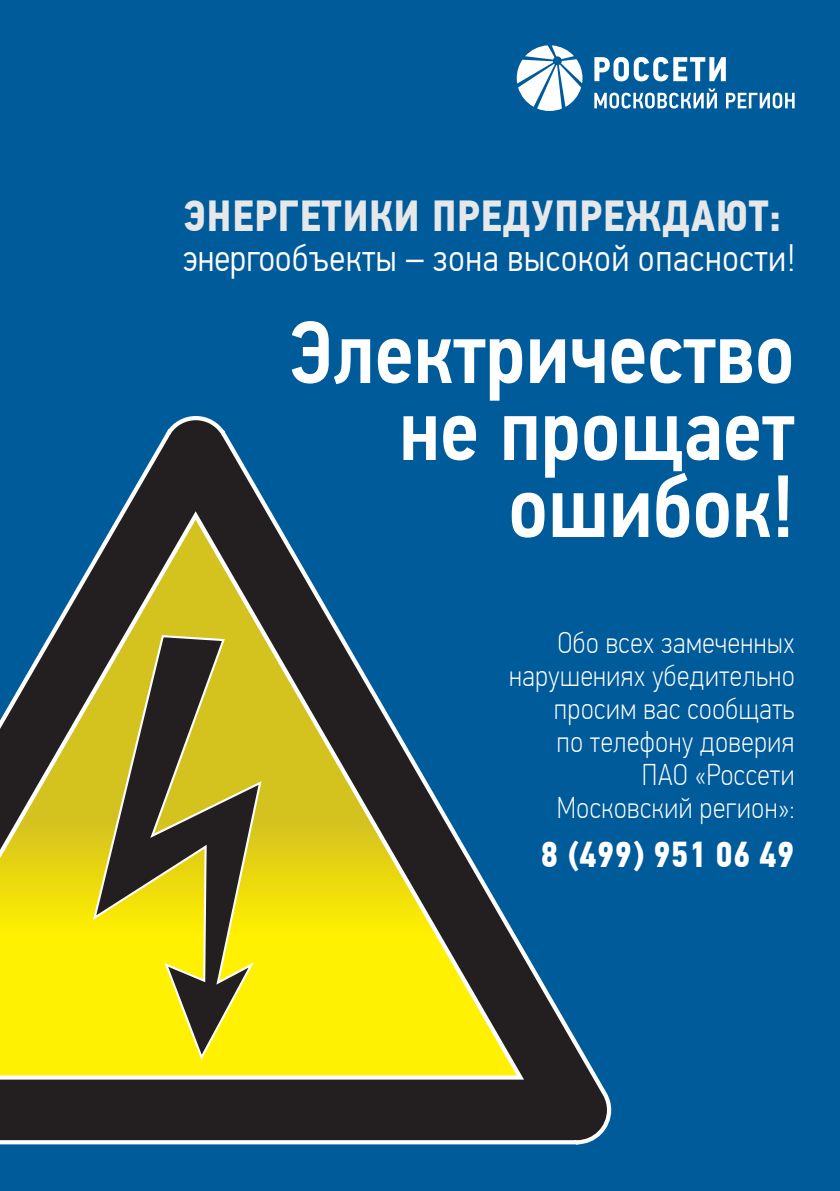
<style>
.page{position:relative;width:840px;height:1191px;background:#fff}
.page>*{position:absolute;margin:0;border:0;box-sizing:border-box;transform-origin:0 0}
.t1{font:500 88.4px "PF Din Text Cond Pro";color:#fff}
.t2{font:700 43.4px "PF Din Text Cond Pro";letter-spacing:.02em;color:#e6e7e9}
.t3{font:300 38px "PF Din Text Cond Pro";letter-spacing:.02em;color:#fff}
.t4{font:700 36px "PF Din Text Cond Pro";color:#fff}
.t5{font:100 30px "PF Din Text Cond Pro";letter-spacing:.02em;color:#fff}
</style>
<div class="page">
<div style="left:0;top:0;width:839px;height:1191px;background:#005b9b"></div>
<svg style="left:594px;top:57px;width:131px;height:24px"></svg>
<svg style="left:516px;top:45px;width:66px;height:66px"></svg>
<svg style="left:594px;top:88px;width:122px;height:20px"></svg>
<svg style="left:726px;top:93px;width:68px;height:15px"></svg>
<svg style="left:0;top:416px;width:612px;height:729px"></svg>
<svg style="left:91px;top:634px;width:172px;height:426px;background:#ab9f1f"></svg>
<p class="t2" style="left:183px;top:190px;width:599px">ЭНЕРГЕТИКИ ПРЕДУПРЕЖДАЮТ:</p>
<p class="t3" style="left:183px;top:236px;width:613px">энергообъекты – зона высокой опасности!</p>
<p class="t1" style="left:289px;top:299px;width:506px">Электричество</p>
<p class="t1" style="left:399px;top:376px;width:396px">не прощает</p>
<p class="t1" style="left:508px;top:453px;width:287px">ошибок!</p>
<p class="t5" style="left:557px;top:626px;width:238px">Обо всех замеченных</p>
<p class="t5" style="left:509px;top:659px;width:287px">нарушениях убедительно</p>
<p class="t5" style="left:553px;top:692px;width:242px">просим вас сообщать</p>
<p class="t5" style="left:556px;top:724px;width:239px">по телефону доверия</p>
<p class="t5" style="left:641px;top:757px;width:154px">ПАО «Россети</p>
<p class="t5" style="left:556px;top:790px;width:239px">Московский регион»:</p>
<p class="t4" style="left:540px;top:832px;width:255px">8 (499) 951 06 49</p>
</div>
